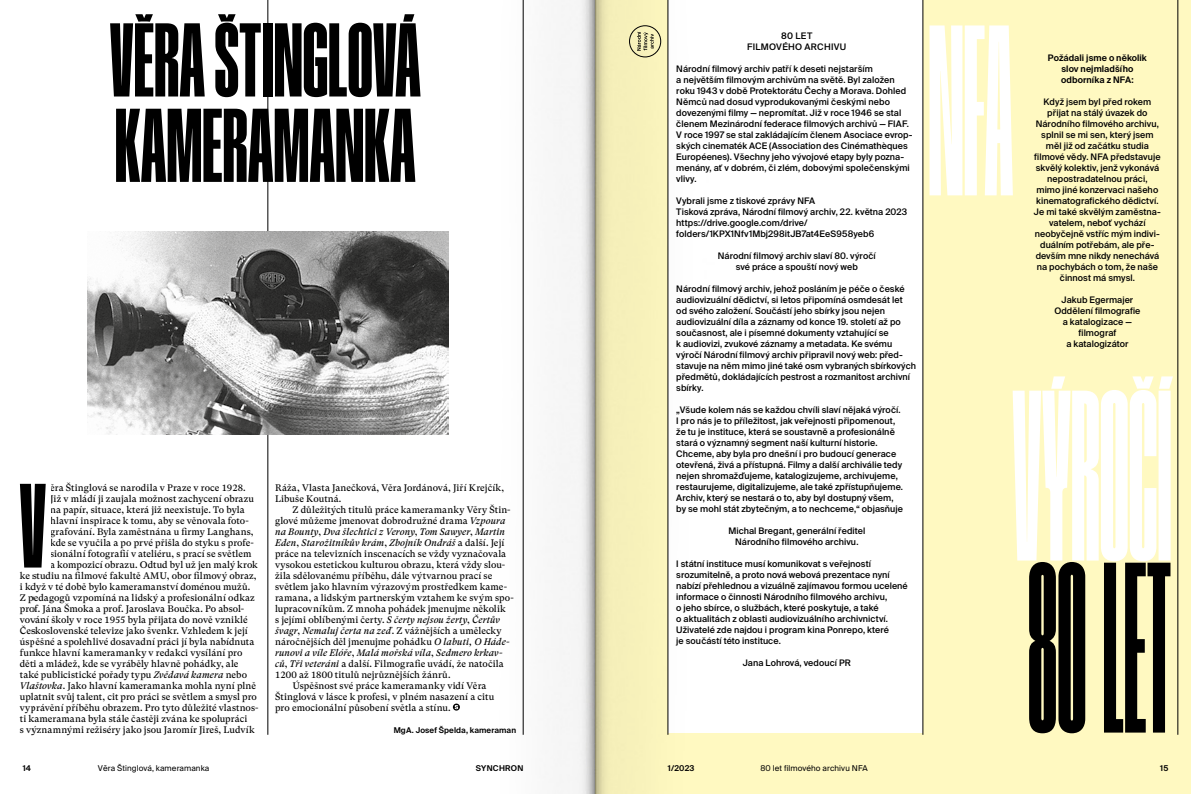
<style>
.page{position:relative;width:1191px;height:794px;background:#fff}
.page>*{position:absolute;margin:0;border:0;box-sizing:border-box;transform-origin:0 0}
.t1{font:242.6px "ABC Gravity XXXX Compressed Trial";color:#fff}
.t2{font:242.6px "ABC Gravity XXXX Compressed Trial";color:#000}
.t3{font:104.5px/85.4px "ABC Gravity XX Compressed Trial";color:#000}
.t4{font:9.5px/11px "GT Super Text";letter-spacing:.01em;color:#000}
.t5{font:italic 9.5px "GT Super Text";letter-spacing:.01em;color:#000}
.t6{font:500 9px/11px "Suisse Intl";letter-spacing:.01em;color:#000}
.t7{font:600 9px/11px "Suisse Intl";letter-spacing:.01em;color:#000;text-align:center}
.t8{font:500 9px/11px "Suisse Intl";letter-spacing:.035em;color:#000;text-align:center}
.t9{font:8px "Suisse Intl";letter-spacing:.01em;color:#000}
.t10{font:600 8px "Suisse Intl";letter-spacing:.015em;color:#000}
.t11{font:600 8px "Suisse Intl";letter-spacing:.035em;color:#000}
.s1{font-style:italic}
.s2{font-style:normal}
</style>
<div class="page">
<svg style="left:20px;top:484px;width:15px;height:83px"></svg>
<div style="left:595px;top:0;width:596px;height:794px;background:#fff9c1"></div>
<hr style="left:1177px;top:0;width:1px;height:735px;background:#000">
<img style="left:35px;top:0;width:889px;height:794px">
<h2 class="t3" style="left:110px;top:20px;width:312px">VĚRA ŠTINGLOVÁ<br>KAMERAMANKA</h2>
<p class="t4" style="left:50px;top:482px;width:197px">ěra Štinglová se narodila v Praze v roce 1928.</p>
<p class="t4" style="left:50px;top:493px;width:205px">Již v mládí ji zaujala možnost zachycení obrazu</p>
<p class="t4" style="left:50px;top:504px;width:196px">na papír, situace, která již neexistuje. To byla</p>
<p class="t4" style="left:50px;top:515px;width:200px">hlavní inspirace k tomu, aby se věnovala foto-</p>
<p class="t4" style="left:50px;top:526px;width:205px">grafování. Byla zaměstnána u firmy Langhans,</p>
<p class="t4" style="left:50px;top:537px;width:205px">kde se vyučila a po prvé přišla do styku s profe-</p>
<p class="t4" style="left:50px;top:548px;width:203px">sionální fotografií v ateliéru, s prací se světlem</p>
<p class="t4" style="left:50px;top:559px;width:209px">a kompozicí obrazu. Odtud byl už jen malý krok</p>
<p class="t4" style="left:20px;top:570px;width:238px">ke studiu na filmové fakultě AMU, obor filmový obraz,</p>
<p class="t4" style="left:20px;top:581px;width:232px">i když v té době bylo kameramanství doménou mužů.</p>
<p class="t4" style="left:20px;top:592px;width:236px">Z pedagogů vzpomíná na lidský a profesionální odkaz</p>
<p class="t4" style="left:20px;top:603px;width:226px">prof. Jána Šmoka a prof. Jaroslava Boučka. Po absol-</p>
<p class="t4" style="left:20px;top:614px;width:229px">vování školy v roce 1955 byla přijata do nově vzniklé</p>
<p class="t4" style="left:20px;top:625px;width:229px">Československé televize jako švenkr. Vzhledem k její</p>
<p class="t4" style="left:20px;top:636px;width:236px">úspěšné a spolehlivé dosavadní práci jí byla nabídnuta</p>
<p class="t4" style="left:20px;top:647px;width:224px">funkce hlavní kameramanky v redakci vysílání pro</p>
<p class="t4" style="left:20px;top:658px;width:220px">děti a mládež, kde se vyráběly hlavně pohádky, ale</p>
<p class="t4" style="left:20px;top:669px;width:229px">také publicistické pořady typu <span class="s1">Zvědavá kamera</span> nebo</p>
<p class="t4" style="left:20px;top:680px;width:238px"><span class="s1">Vlaštovka</span>. Jako hlavní kameramanka mohla nyní plně</p>
<p class="t4" style="left:20px;top:691px;width:239px">uplatnit svůj talent, cit pro práci se světlem a smysl pro</p>
<p class="t4" style="left:20px;top:702px;width:240px">vyprávění příběhu obrazem. Pro tyto důležité vlastnos-</p>
<p class="t4" style="left:20px;top:713px;width:229px">ti kameramana byla stále častěji zvána ke spolupráci</p>
<p class="t4" style="left:20px;top:724px;width:236px">s významnými režiséry jako jsou Jaromír Jireš, Ludvík</p>
<p class="t4" style="left:275px;top:482px;width:231px">Ráža, Vlasta Janečková, Věra Jordánová, Jiří Krejčík,<br>Libuše Koutná.</p>
<p class="t4" style="left:293px;top:504px;width:219px">Z důležitých titulů práce kameramanky Věry Štin-</p>
<p class="t4" style="left:275px;top:515px;width:232px">glové můžeme jmenovat dobrodružné drama <span class="s1">Vzpoura</span></p>
<p class="t5" style="left:275px;top:526px;width:231px">na Bounty<span class="s2">,</span> Dva šlechtici z Verony<span class="s2">,</span> Tom Sawyer<span class="s2">,</span> Martin</p>
<p class="t5" style="left:275px;top:537px;width:231px">Eden<span class="s2">,</span> Starožitníkův krám<span class="s2">,</span> Zbojník Ondráš <span class="s2">a další. Její</span></p>
<p class="t4" style="left:275px;top:548px;width:233px">práce na televizních inscenacích se vždy vyznačovala</p>
<p class="t4" style="left:275px;top:559px;width:232px">vysokou estetickou kulturou obrazu, která vždy slou-</p>
<p class="t4" style="left:275px;top:570px;width:219px">žila sdělovanému příběhu, dále výtvarnou prací se</p>
<p class="t4" style="left:275px;top:581px;width:233px">světlem jako hlavním výrazovým prostředkem kame-</p>
<p class="t4" style="left:275px;top:592px;width:240px">ramana, a lidským partnerským vztahem ke svým spo-</p>
<p class="t4" style="left:275px;top:603px;width:232px">lupracovníkům. Z mnoha pohádek jmenujme několik</p>
<p class="t4" style="left:275px;top:614px;width:227px">s jejími oblíbenými čerty. <span class="s1">S čerty nejsou žerty</span>, <span class="s1">Čertův</span></p>
<p class="t5" style="left:275px;top:625px;width:228px">švagr<span class="s2">,</span> Nemaluj čerta na zeď<span class="s2">. Z vážnějších a umělecky</span></p>
<p class="t4" style="left:275px;top:636px;width:236px">náročnějších děl jmenujme pohádku <span class="s1">O labuti, O Háde-</span></p>
<p class="t5" style="left:275px;top:647px;width:229px">runovi a víle Elóře<span class="s2">,</span> Malá mořská víla<span class="s2">,</span> Sedmero krkav-</p>
<p class="t4" style="left:275px;top:658px;width:230px"><span class="s1">ců</span>, <span class="s1">Tři veteráni</span> a další. Filmografie uvádí, že natočila</p>
<p class="t4" style="left:275px;top:669px;width:177px">1200 až 1800 titulů nejrůznějších žánrů.</p>
<p class="t4" style="left:293px;top:680px;width:195px">Úspěšnost své práce kameramanky vidí Věra</p>
<p class="t4" style="left:275px;top:691px;width:221px">Štinglová v lásce k profesi, v plném nasazení a citu</p>
<p class="t4" style="left:275px;top:702px;width:177px">pro emocionální působení světla a stínu.</p>
<p class="t10" style="left:394px;top:725px;width:124px">MgA. Josef Špelda, kameraman</p>
<p class="t9" style="left:98px;top:764px;width:113px">Věra Štinglová, kameramanka</p>
<p class="t10" style="left:23px;top:764px;width:10px">14</p>
<p class="t11" style="left:476px;top:764px;width:49px">SYNCHRON</p>
<p class="t8" style="left:747px;top:30px;width:101px">80 LET<br>FILMOVÉHO ARCHIVU</p>
<p class="t6" style="left:676px;top:63px;width:238px">Národní filmový archiv patří k deseti nejstarším<br>a největším filmovým archivům na světě. Byl založen roku 1943 v době Protektorátu Čechy a Morava. Dohled Němců nad dosud vyprodukovanými českými nebo dovezenými filmy — nepromítat. Již v roce 1946 se stal členem Mezinárodní federace filmových archivů — FIAF.<br>V roce 1997 se stal zakládajícím členem Asociace evrop&shy;ských cinematék ACE (Association des Cinémathèques Européenes). Všechny jeho vývojové etapy byly pozna&shy;menány, ať v dobrém, či zlém, dobovými společenskými vlivy.</p>
<p class="t6" style="left:676px;top:195px;width:232px">Vybrali jsme z tiskové zprávy NFA<br>Tisková zpráva, Národní filmový archiv, 22. května 2023 https://drive.google.com/drive/ folders/1KPX1Nfv1Mbj298itJB7at4EeS958yeb6</p>
<p class="t6" style="left:718px;top:250px;width:159px;text-align:center">Národní filmový archiv slaví 80. výročí své práce a spouští nový web</p>
<p class="t6" style="left:676px;top:283px;width:241px">Národní filmový archiv, jehož posláním je péče o české audiovizuální dědictví, si letos připomíná osmdesát let<br>od svého založení. Součástí jeho sbírky jsou nejen audiovizuální díla a záznamy od konce 19. století až po současnost, ale i písemné dokumenty vztahující se<br>k audiovizi, zvukové záznamy a metadata. Ke svému výročí Národní filmový archiv připravil nový web: před&shy;stavuje na něm mimo jiné také osm vybraných sbírkových předmětů, dokládajících pestrost a rozmanitost archivní sbírky.</p>
<p class="t6" style="left:676px;top:404px;width:228px">„Všude kolem nás se každou chvíli slaví nějaká výročí.<br>I pro nás je to příležitost, jak veřejnosti připomenout, že tu je instituce, která se soustavně a profesionálně stará o významný segment naší kulturní historie.<br>Chceme, aby byla pro dnešní i pro budoucí generace otevřená, živá a přístupná. Filmy a další archiválie tedy nejen shromažďujeme, katalogizujeme, archivujeme, restaurujeme, digitalizujeme, ale také zpřístupňujeme.<br>Archiv, který se nestará o to, aby byl dostupný všem, by se mohl stát zbytečným, a to nechceme,“ objasňuje</p>
<p class="t6" style="left:728px;top:525px;width:138px;text-align:center">Michal Bregant, generální ředitel<br>Národního filmového archivu.</p>
<p class="t6" style="left:676px;top:558px;width:233px">I státní instituce musí komunikovat s veřejností srozumitelně, a proto nová webová prezentace nyní nabízí přehlednou a vizuálně zajímavou formou ucelené informace o činnosti Národního filmového archivu,<br>o jeho sbírce, o službách, které poskytuje, a také<br>o aktualitách z oblasti audiovizuálního archivnictví.<br>Uživatelé zde najdou i program kina Ponrepo, které<br>je součástí této instituce.</p>
<p class="t6" style="left:742px;top:657px;width:110px">Jana Lohrová, vedoucí PR</p>
<h1 class="t1" style="left:928px;top:9px;width:86px">NFA</h1>
<p class="t7" style="left:1048px;top:52px;width:101px">Požádali jsme o několik slov nejmladšího odborníka z NFA:</p>
<p class="t6" style="left:1033px;top:96px;width:129px;text-align:center">Když jsem byl před rokem přijat na stálý úvazek do<br>Národního filmového archivu, splnil se mi sen, který jsem měl již od začátku studia filmové vědy. NFA představuje skvělý kolektiv, jenž vykonává nepostradatelnou práci,<br>mimo jiné konzervaci našeho kinematografického dědictví.<br>Je mi také skvělým zaměstna&shy;vatelem, neboť vychází neobyčejně vstříc mým indivi&shy;duálním potřebám, ale pře&shy;devším mne nikdy nenechává na pochybách o tom, že naše činnost má smysl.</p>
<p class="t6" style="left:1054px;top:294px;width:88px;text-align:center">Jakub Egermajer<br>Oddělení filmografie a katalogizace — filmograf<br>a katalogizátor</p>
<h1 class="t1" style="left:1012px;top:374px;width:161px">VÝROČÍ</h1>
<h1 class="t2" style="left:1027px;top:546px;width:145px">80 LET</h1>
<p class="t10" style="left:668px;top:764px;width:28px">1/2023</p>
<p class="t9" style="left:760px;top:763px;width:109px">80 let filmového archivu NFA</p>
<p class="t10" style="left:1160px;top:764px;width:10px">15</p>
</div>
